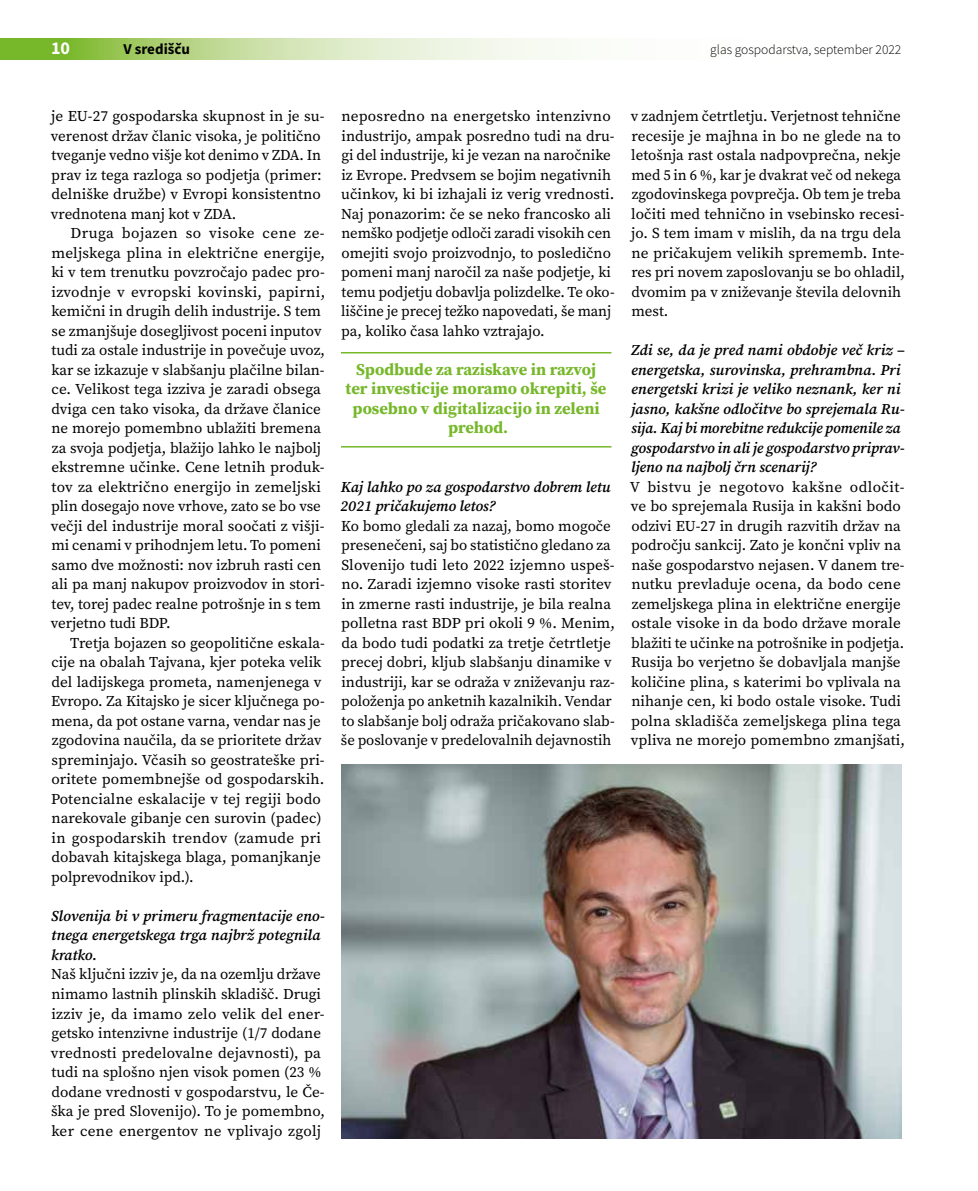
<style>
.page{position:relative;width:978px;height:1191px;background:#fff}
.page>*{position:absolute;margin:0;border:0;box-sizing:border-box;transform-origin:0 0}
.t1{font:700 18px "Source Sans Pro";color:#fff}
.t2{font:700 16.5px/19.5px "Source Serif Pro";color:#76b82a;text-align:center}
.t3{font:15px/19.5px "Source Serif Pro";color:#000}
.t4{font:italic 600 15px/19.5px "Source Serif Pro";color:#000}
.t5{font:700 15px "Source Sans Pro";color:#000}
.t6{font:300 13.5px "Source Sans Pro";color:#000}
</style>
<div class="page">
<svg style="left:0;top:38px;width:570px;height:22px;background:#c4dea0"></svg>
<hr style="left:341px;top:352px;width:270px;height:1px;background:#76b82a">
<hr style="left:341px;top:446px;width:270px;height:1px;background:#76b82a">
<img style="left:341px;top:765px;width:560px;height:373px">
<p class="t1" style="left:51px;top:36px;width:21px">10</p>
<p class="t5" style="left:124px;top:39px;width:68px">V središču</p>
<p class="t6" style="left:710px;top:42px;width:193px">glas gospodarstva, september 2022</p>
<p class="t3" style="left:51px;top:106px;width:275px">je EU-27 gospodarska skupnost in je su&shy;verenost držav članic visoka, je politično tveganje vedno višje kot denimo v ZDA. In prav iz tega razloga so podjetja (primer: delniške družbe) v Evropi konsistentno vrednotena manj kot v ZDA.</p>
<p class="t3" style="left:51px;top:223px;width:276px;text-indent:20px">Druga bojazen so visoke cene ze&shy;meljskega plina in električne energije, ki v tem trenutku povzročajo padec pro&shy;izvodnje v evropski kovinski, papirni, kemični in drugih delih industrije. S tem se zmanjšuje dosegljivost poceni inputov tudi za ostale industrije in povečuje uvoz, kar se izkazuje v slabšanju plačilne bilan&shy;ce. Velikost tega izziva je zaradi obsega dviga cen tako visoka, da države članice ne morejo pomembno ublažiti bremena za svoja podjetja, blažijo lahko le najbolj ekstremne učinke. Cene letnih produk&shy;tov za električno energijo in zemeljski plin dosegajo nove vrhove, zato se bo vse večji del industrije moral soočati z višji&shy;mi cenami v prihodnjem letu. To pomeni samo dve možnosti: nov izbruh rasti cen ali pa manj nakupov proizvodov in stori&shy;tev, torej padec realne potrošnje in s tem verjetno tudi BDP.</p>
<p class="t3" style="left:51px;top:633px;width:275px;text-indent:19px">Tretja bojazen so geopolitične eskala&shy;cije na obalah Tajvana, kjer poteka velik del ladijskega prometa, namenjenega v Evropo. Za Kitajsko je sicer ključnega po&shy;mena, da pot ostane varna, vendar nas je zgodovina naučila, da se prioritete držav spreminjajo. Včasih so geostrateške pri&shy;oritete pomembnejše od gospodarskih.<br>Potencialne eskalacije v tej regiji bodo narekovale gibanje cen surovin (padec) in gospodarskih trendov (zamude pri dobavah kitajskega blaga, pomanjkanje polprevodnikov ipd.).</p>
<p class="t4" style="left:51px;top:906px;width:275px">Slovenija bi v primeru fragmentacije eno&shy;tnega energetskega trga najbrž potegnila kratko.</p>
<p class="t3" style="left:51px;top:964px;width:276px">Naš ključni izziv je, da na ozemlju države nimamo lastnih plinskih skladišč. Drugi izziv je, da imamo zelo velik del ener&shy;getsko intenzivne industrije (1/7 dodane vrednosti predelovalne dejavnosti), pa tudi na splošno njen visok pomen (23 % dodane vrednosti v gospodarstvu, le Če&shy;ška je pred Slovenijo). To je pomembno, ker cene energentov ne vplivajo zgolj</p>
<p class="t3" style="left:341px;top:106px;width:275px">neposredno na energetsko intenzivno industrijo, ampak posredno tudi na dru&shy;gi del industrije, ki je vezan na naročnike iz Evrope. Predvsem se bojim negativnih učinkov, ki bi izhajali iz verig vrednosti.<br>Naj ponazorim: če se neko francosko ali nemško podjetje odloči zaradi visokih cen omejiti svojo proizvodnjo, to posledično pomeni manj naročil za naše podjetje, ki temu podjetju dobavlja polizdelke. Te oko&shy;liščine je precej težko napovedati, še manj pa, koliko časa lahko vztrajajo.</p>
<p class="t2" style="left:346px;top:359px;width:262px">Spodbude za raziskave in razvoj ter investicije moramo okrepiti, še posebno v digitalizacijo in zeleni prehod.</p>
<p class="t4" style="left:340px;top:477px;width:272px">Kaj lahko po za gospodarstvo dobrem letu<br>2021 pričakujemo letos?</p>
<p class="t3" style="left:341px;top:516px;width:276px">Ko bomo gledali za nazaj, bomo mogoče presenečeni, saj bo statistično gledano za Slovenijo tudi leto 2022 izjemno uspeš&shy;no. Zaradi izjemno visoke rasti storitev in zmerne rasti industrije, je bila realna polletna rast BDP pri okoli 9 %. Menim, da bodo tudi podatki za tretje četrtletje precej dobri, kljub slabšanju dinamike v industriji, kar se odraža v zniževanju raz&shy;položenja po anketnih kazalnikih. Vendar to slabšanje bolj odraža pričakovano slab&shy;še poslovanje v predelovalnih dejavnostih</p>
<p class="t3" style="left:631px;top:106px;width:276px">v zadnjem četrtletju. Verjetnost tehnične recesije je majhna in bo ne glede na to letošnja rast ostala nadpovprečna, nekje med 5 in 6 %, kar je dvakrat več od nekega zgodovinskega povprečja. Ob tem je treba ločiti med tehnično in vsebinsko recesi&shy;jo. S tem imam v mislih, da na trgu dela ne pričakujem velikih sprememb. Inte&shy;res pri novem zaposlovanju se bo ohladil, dvomim pa v zniževanje števila delovnih mest.</p>
<p class="t4" style="left:631px;top:341px;width:275px">Zdi se, da je pred nami obdobje več kriz – energetska, surovinska, prehrambna. Pri energetski krizi je veliko neznank, ker ni jasno, kakšne odločitve bo sprejemala Ru&shy;sija. Kaj bi morebitne redukcije pomenile za gospodarstvo in ali je gospodarstvo priprav&shy;ljeno na najbolj črn scenarij?</p>
<p class="t3" style="left:630px;top:477px;width:277px">V bistvu je negotovo kakšne odločit&shy;ve bo sprejemala Rusija in kakšni bodo odzivi EU-27 in drugih razvitih držav na področju sankcij. Zato je končni vpliv na naše gospodarstvo nejasen. V danem tre&shy;nutku prevladuje ocena, da bodo cene zemeljskega plina in električne energije ostale visoke in da bodo države morale blažiti te učinke na potrošnike in podjetja.<br>Rusija bo verjetno še dobavljala manjše količine plina, s katerimi bo vplivala na nihanje cen, ki bodo ostale visoke. Tudi polna skladišča zemeljskega plina tega vpliva ne morejo pomembno zmanjšati,</p>
</div>
